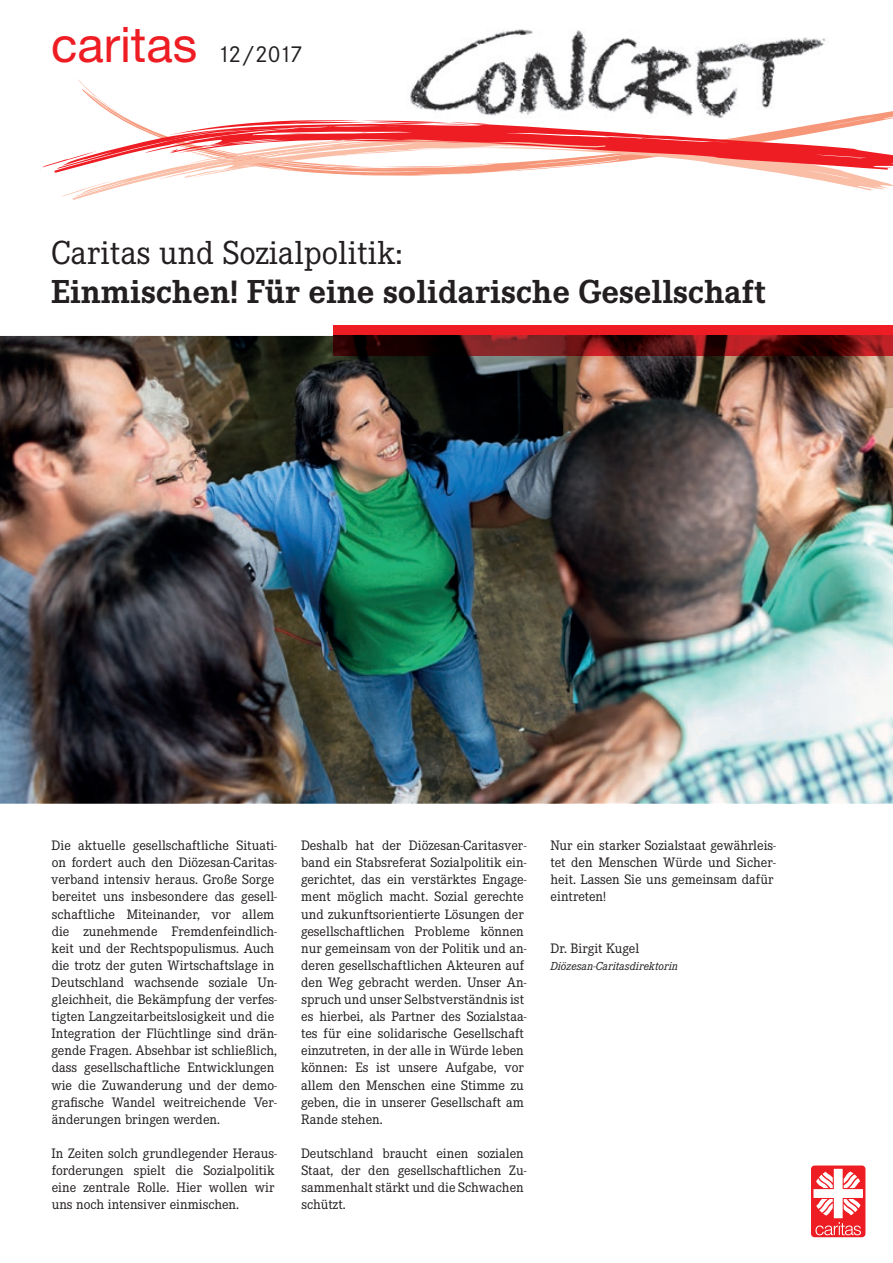
<style>
.page{position:relative;width:893px;height:1263px;background:#fff}
.page>*{position:absolute;margin:0;border:0;box-sizing:border-box;transform-origin:0 0}
.t1{font:49.05px "Helvetica Neue";color:#ee1d23}
.t2{font:700 34.5px "Corporate E";color:#231f20}
.t3{font:34.5px "Corporate E";color:#231f20}
.t4{font:14.25px/17.1px "Corporate E";color:#231f20}
.t5{font:italic 12px "Corporate E";color:#231f20}
.s1{font-family:"Corporate S";font-size:24px;color:#231f20}
</style>
<div class="page">
<img style="left:0;top:336px;width:893px;height:468px">
<div style="left:333px;top:325px;width:560px;height:11px;background:#ee1d23"></div>
<img style="left:333px;top:336px;width:560px;height:19px">
<div style="left:809px;top:1164px;width:58px;height:75px;border:1px solid #fff;border-radius:4px"></div>
<div style="left:811px;top:1165px;width:54px;height:72px;background:#ee1d23;border-radius:4px"></div>
<svg style="left:813px;top:1169px;width:50px;height:66px"></svg>
<svg style="left:39px;top:80px;width:854px;height:120px"></svg>
<img style="left:407px;top:29px;width:421px;height:91px">
<h1 class="t1" style="left:51px;top:16px;width:253px">caritas <span class="s1">12/2017</span></h1>
<h2 class="t3" style="left:51px;top:234px;width:353px">Caritas und Sozialpolitik:</h2>
<h2 class="t2" style="left:51px;top:272px;width:716px">Einmischen! Für eine solidarische Gesellschaft</h2>
<p class="t4" style="left:51px;top:837px;width:227px">Die aktuelle gesellschaftliche Situati&shy;on fordert auch den Diözesan-Caritas&shy;verband intensiv heraus. Große Sorge bereitet uns insbesondere das gesell&shy;schaftliche Miteinander, vor allem die zunehmende Fremdenfeindlich&shy;keit und der Rechtspopulismus. Auch die trotz der guten Wirtschaftslage in Deutschland wachsende soziale Un&shy;gleichheit, die Bekämpfung der verfes&shy;tigten Langzeitarbeitslosigkeit und die Integration der Flüchtlinge sind drän&shy;gende Fragen. Absehbar ist schließlich, dass gesellschaftliche Entwicklungen wie die Zuwanderung und der demo&shy;grafische Wandel weitreichende Ver&shy;änderungen bringen werden.</p>
<p class="t4" style="left:52px;top:1145px;width:227px">In Zeiten solch grundlegender Heraus&shy;forderungen spielt die Sozialpolitik eine zentrale Rolle. Hier wollen wir uns noch intensiver einmischen.</p>
<p class="t4" style="left:301px;top:837px;width:227px">Deshalb hat der Diözesan-Caritasver&shy;band ein Stabsreferat Sozialpolitik ein&shy;gerichtet, das ein verstärktes Engage&shy;ment möglich macht. Sozial gerechte und zukunftsorientierte Lösungen der gesellschaftlichen Probleme können nur gemeinsam von der Politik und an&shy;deren gesellschaftlichen Akteuren auf den Weg gebracht werden. Unser An&shy;spruch und unser Selbstverständnis ist es hierbei, als Partner des Sozialstaa&shy;tes für eine solidarische Gesellschaft einzutreten, in der alle in Würde leben können: Es ist unsere Aufgabe, vor allem den Menschen eine Stimme zu geben, die in unserer Gesellschaft am Rande stehen.</p>
<p class="t4" style="left:301px;top:1145px;width:227px">Deutschland braucht einen sozialen<br>Staat, der den gesellschaftlichen Zu&shy;sammenhalt stärkt und die Schwachen schützt.</p>
<p class="t4" style="left:550px;top:837px;width:227px">Nur ein starker Sozialstaat gewährleis&shy;tet den Menschen Würde und Sicher&shy;heit. Lassen Sie uns gemeinsam dafür eintreten!</p>
<p class="t4" style="left:550px;top:940px;width:90px">Dr. Birgit Kugel</p>
<p class="t5" style="left:550px;top:959px;width:129px">Diözesan-Caritasdirektorin</p>
</div>
